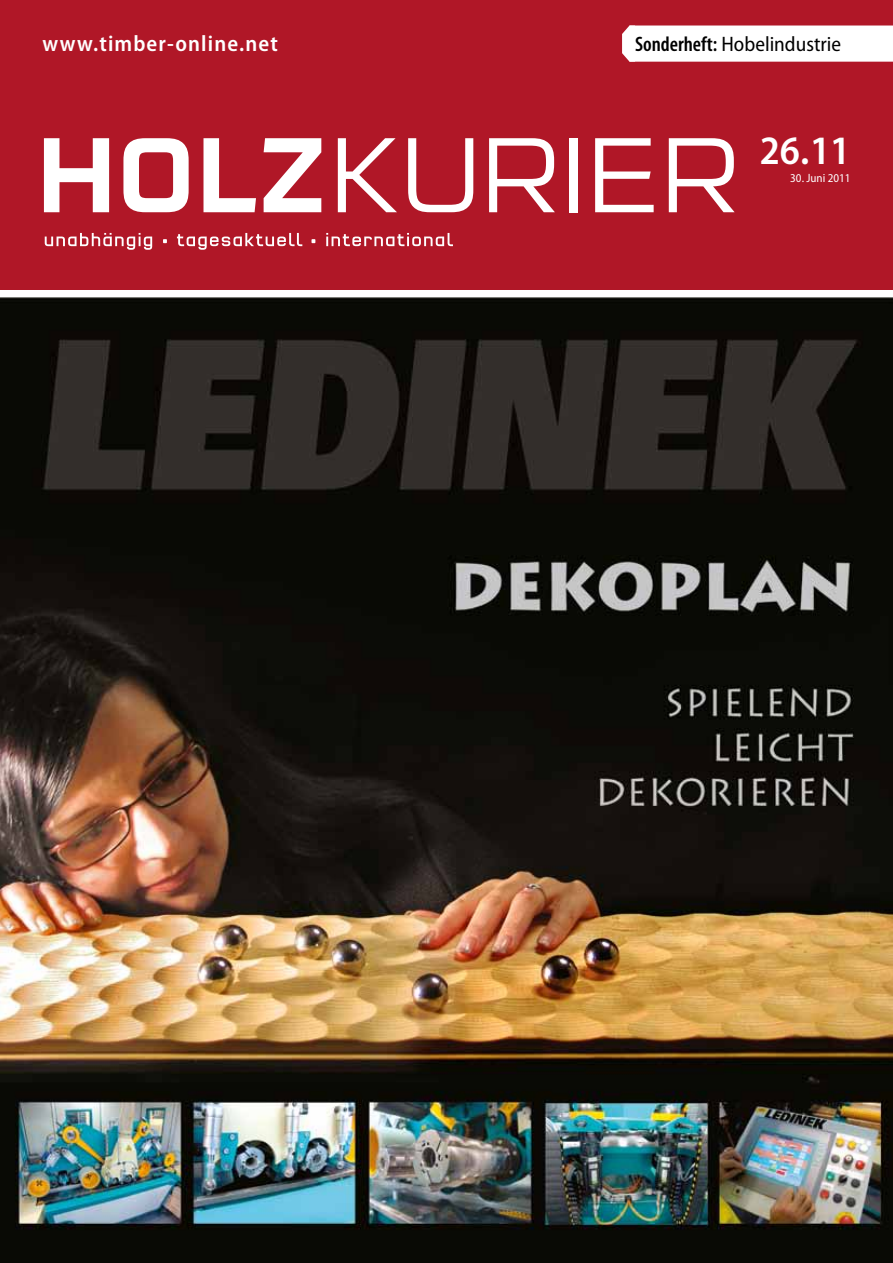
<style>
.page{position:relative;width:893px;height:1263px;background:#fff}
.page>*{position:absolute;margin:0;border:0;box-sizing:border-box;transform-origin:0 0}
.t1{font:600 semi-condensed 40.5px "Myriad Pro";color:#fff}
.t2{font:600 semi-condensed 22.5px "Myriad Pro";letter-spacing:.05em;color:#fff}
.t3{font:semi-condensed 21px "Myriad Pro";color:#000}
.t4{font:semi-condensed 12px "Myriad Pro";color:#fff}
.s1{font-weight:600;font-stretch:condensed}
</style>
<div class="page">
<div style="left:0;top:0;width:893px;height:289px;background:#b01727"></div>
<img style="left:0;top:298px;width:893px;height:965px">
<svg style="left:44px;top:138px;width:65px;height:74px"></svg>
<svg style="left:123px;top:138px;width:66px;height:74px"></svg>
<svg style="left:203px;top:138px;width:53px;height:74px"></svg>
<svg style="left:264px;top:138px;width:57px;height:74px"></svg>
<svg style="left:338px;top:138px;width:59px;height:74px"></svg>
<svg style="left:408px;top:138px;width:65px;height:74px"></svg>
<svg style="left:489px;top:138px;width:66px;height:74px"></svg>
<div style="left:570px;top:138px;width:8px;height:74px;background:#fff"></div>
<svg style="left:595px;top:138px;width:59px;height:74px"></svg>
<svg style="left:669px;top:138px;width:66px;height:74px"></svg>
<svg style="left:45px;top:233px;width:107px;height:17px"></svg>
<svg style="left:163px;top:239px;width:4px;height:4px"></svg>
<svg style="left:177px;top:233px;width:125px;height:17px"></svg>
<svg style="left:311px;top:239px;width:4px;height:4px"></svg>
<svg style="left:326px;top:233px;width:127px;height:13px"></svg>
<div style="left:629px;top:26px;width:264px;height:36px;background:#fff"></div>
<svg style="left:622px;top:26px;width:13px;height:36px"></svg>
<p class="t2" style="left:43px;top:31px;width:237px">www.timber-online.net</p>
<p class="t3" style="left:635px;top:33px;width:208px"><span class="s1">Sonderheft:</span> Hobelindustrie</p>
<p class="t1" style="left:760px;top:128px;width:92px">26.11</p>
<p class="t4" style="left:790px;top:172px;width:62px">30. Juni 2011</p>
</div>
